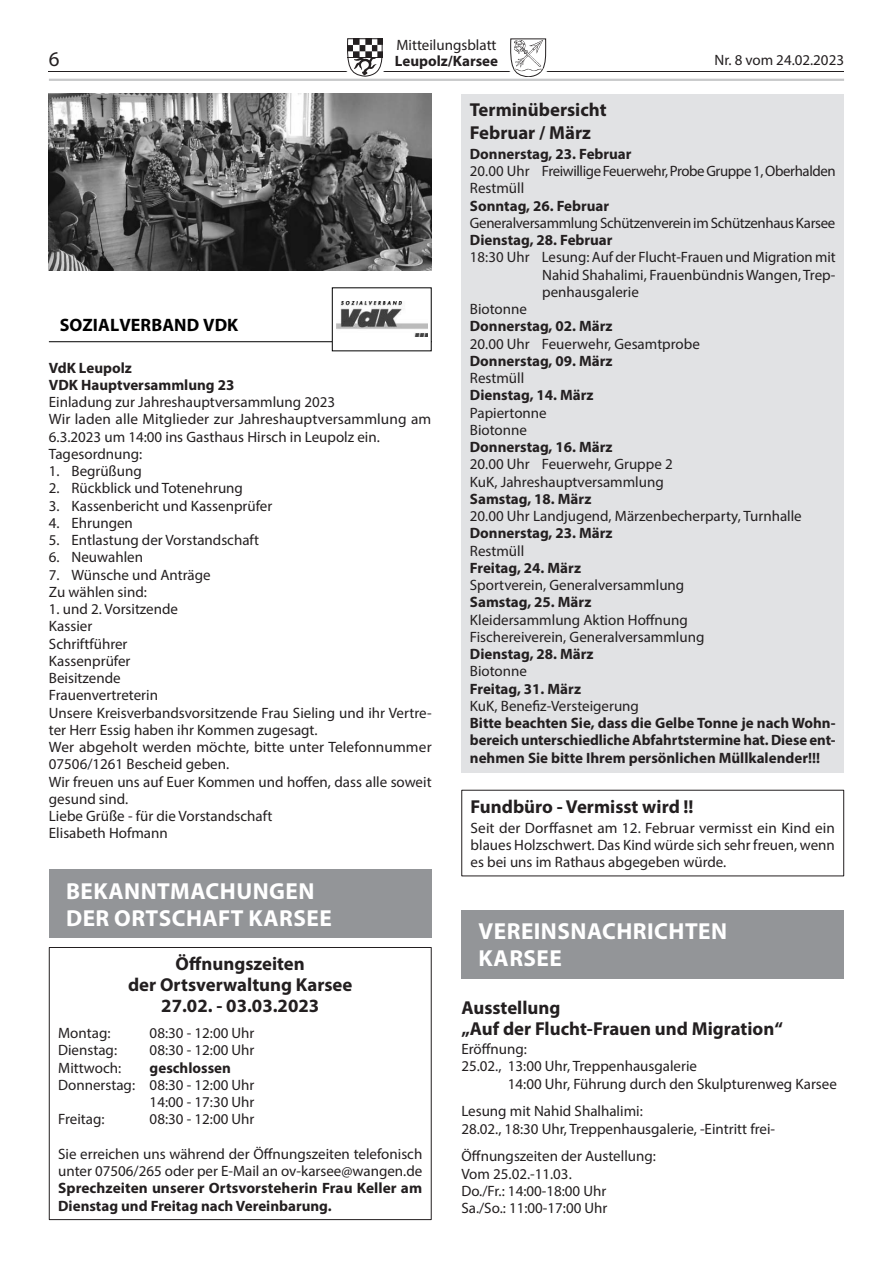
<style>
.page{position:relative;width:893px;height:1263px;background:#fff}
.page>*{position:absolute;margin:0;border:0;box-sizing:border-box;transform-origin:0 0}
.t1{font:700 23.25px/27px "Myriad Pro";letter-spacing:.02em;color:#fff}
.t2{font:21px "Myriad Pro";color:#231f20}
.t3{font:700 18.75px/21px "Myriad Pro";color:#231f20}
.t4{font:700 18px "Myriad Pro";letter-spacing:.005em;color:#000}
.t5{font:15px/17.2px "Myriad Pro";color:#231f20}
.t6{font:700 15px/17.2px "Myriad Pro";color:#231f20}
.t7{font:15px/17.2px "Myriad Pro";letter-spacing:-.025em;color:#231f20}
.t8{font:15px "Myriad Pro";letter-spacing:-.02em;color:#231f20}
</style>
<div class="page">
<hr style="left:49px;top:71px;width:795px;height:1px;background:#231f20">
<svg style="left:347px;top:38px;width:36px;height:39px"></svg>
<svg style="left:510px;top:38px;width:36px;height:39px"></svg>
<img style="left:514px;top:40px;width:29px;height:32px">
<hr style="left:49px;top:79px;width:795px;height:2px;background:#c7c8ca">
<img style="left:49px;top:94px;width:383px;height:177px">
<hr style="left:49px;top:341px;width:383px;height:1px;background:#000">
<div style="left:332px;top:288px;width:99px;height:63px;background:#fff"></div>
<img style="left:336px;top:302px;width:92px;height:35px">
<div style="left:49px;top:870px;width:383px;height:68px;background:#939598"></div>
<div style="left:49px;top:947px;width:383px;height:273px;border:1px solid #231f20"></div>
<div style="left:461px;top:94px;width:383px;height:678px;background:#e1e2e4"></div>
<div style="left:461px;top:910px;width:383px;height:68px;background:#939598"></div>
<p class="t5" style="left:396px;top:36px;width:102px">Mitteilungsblatt</p>
<h2 class="t2" style="left:49px;top:46px;width:12px">6</h2>
<p class="t6" style="left:395px;top:52px;width:105px">Leupolz/Karsee</p>
<p class="t5" style="left:714px;top:51px;width:131px">Nr. 8 vom 24.02.2023</p>
<p class="t4" style="left:60px;top:313px;width:180px">SOZIALVERBAND VDK</p>
<p class="t6" style="left:49px;top:358px;width:187px">VdK Leupolz<br>VDK Hauptversammlung 23</p>
<p class="t5" style="left:49px;top:393px;width:384px">Einladung zur Jahreshauptversammlung 2023<br>Wir laden alle Mitglieder zur Jahreshauptversammlung am 6.3.2023 um 14:00 ins Gasthaus Hirsch in Leupolz ein.<br>Tagesordnung:</p>
<p class="t5" style="left:49px;top:462px;width:94px">1. Begrüßung</p>
<p class="t5" style="left:49px;top:479px;width:196px">2. Rückblick und Totenehrung</p>
<p class="t5" style="left:49px;top:497px;width:225px">3. Kassenbericht und Kassenprüfer</p>
<p class="t5" style="left:49px;top:514px;width:86px">4. Ehrungen</p>
<p class="t5" style="left:49px;top:531px;width:212px">5. Entlastung der Vorstandschaft</p>
<p class="t5" style="left:49px;top:548px;width:96px">6. Neuwahlen</p>
<p class="t5" style="left:49px;top:566px;width:163px">7. Wünsche und Anträge<br>Zu wählen sind:</p>
<p class="t5" style="left:49px;top:600px;width:384px">1. und 2. Vorsitzende<br>Kassier<br>Schriftführer<br>Kassenprüfer<br>Beisitzende<br>Frauenvertreterin<br>Unsere Kreisverbandsvorsitzende Frau Sieling und ihr Vertre&shy;ter Herr Essig haben ihr Kommen zugesagt.<br>Wer abgeholt werden möchte, bitte unter Telefonnummer<br>07506/1261 Bescheid geben.<br>Wir freuen uns auf Euer Kommen und hoffen, dass alle soweit gesund sind.<br>Liebe Grüße - für die Vorstandschaft<br>Elisabeth Hofmann</p>
<h1 class="t1" style="left:66px;top:877px;width:267px">BEKANNTMACHUNGEN<br>DER ORTSCHAFT KARSEE</h1>
<p class="t3" style="left:128px;top:953px;width:226px;text-align:center">Öffnungszeiten<br>der Ortsverwaltung Karsee<br>27.02. - 03.03.2023</p>
<p class="t5" style="left:58px;top:1024px;width:54px">Montag:</p>
<p class="t5" style="left:150px;top:1024px;width:106px">08:30 - 12:00 Uhr</p>
<p class="t5" style="left:58px;top:1041px;width:60px">Dienstag:</p>
<p class="t5" style="left:150px;top:1041px;width:106px">08:30 - 12:00 Uhr</p>
<p class="t5" style="left:58px;top:1059px;width:65px">Mittwoch:</p>
<p class="t6" style="left:150px;top:1058px;width:83px">geschlossen</p>
<p class="t5" style="left:58px;top:1076px;width:198px">Donnerstag: 08:30 - 12:00 Uhr</p>
<p class="t5" style="left:150px;top:1093px;width:106px">14:00 - 17:30 Uhr</p>
<p class="t5" style="left:58px;top:1110px;width:48px">Freitag:</p>
<p class="t5" style="left:150px;top:1110px;width:106px">08:30 - 12:00 Uhr</p>
<p class="t5" style="left:58px;top:1145px;width:366px">Sie erreichen uns während der Öffnungszeiten telefonisch unter 07506/265 oder per E-Mail an ov-karsee@wangen.de</p>
<p class="t6" style="left:58px;top:1179px;width:366px">Sprechzeiten unserer Ortsvorsteherin Frau Keller am<br>Dienstag und Freitag nach Vereinbarung.</p>
<p class="t3" style="left:470px;top:98px;width:138px;line-height:23.1px">Terminübersicht<br>Februar / März</p>
<p class="t6" style="left:470px;top:145px;width:163px">Donnerstag, 23. Februar</p>
<p class="t7" style="left:470px;top:162px;width:367px">20.00 Uhr Freiwillige Feuerwehr, Probe Gruppe 1, Oberhalden<br>Restmüll</p>
<p class="t6" style="left:470px;top:196px;width:141px">Sonntag, 26. Februar</p>
<p class="t8" style="left:470px;top:213px;width:367px">Generalversammlung Schützenverein im Schützenhaus Karsee</p>
<p class="t6" style="left:470px;top:231px;width:144px">Dienstag, 28. Februar</p>
<p class="t5" style="left:470px;top:248px;width:367px">18:30 Uhr Lesung: Auf der Flucht-Frauen und Migration mit</p>
<p class="t5" style="left:542px;top:266px;width:295px">Nahid Shahalimi, Frauenbündnis Wangen, Trep-</p>
<p class="t5" style="left:542px;top:283px;width:98px">penhausgalerie</p>
<p class="t5" style="left:470px;top:300px;width:59px">Biotonne</p>
<p class="t6" style="left:470px;top:317px;width:144px">Donnerstag, 02. März</p>
<p class="t5" style="left:470px;top:335px;width:231px">20.00 Uhr Feuerwehr, Gesamtprobe</p>
<p class="t6" style="left:470px;top:352px;width:144px">Donnerstag, 09. März</p>
<p class="t5" style="left:470px;top:369px;width:56px">Restmüll</p>
<p class="t6" style="left:470px;top:386px;width:125px">Dienstag, 14. März</p>
<p class="t5" style="left:470px;top:404px;width:78px">Papiertonne<br>Biotonne</p>
<p class="t6" style="left:470px;top:438px;width:144px">Donnerstag, 16. März</p>
<p class="t5" style="left:470px;top:455px;width:204px">20.00 Uhr Feuerwehr, Gruppe 2<br>KuK, Jahreshauptversammlung</p>
<p class="t6" style="left:470px;top:490px;width:123px">Samstag, 18. März</p>
<p class="t5" style="left:470px;top:507px;width:333px">20.00 Uhr Landjugend, Märzenbecherparty, Turnhalle</p>
<p class="t6" style="left:470px;top:524px;width:144px">Donnerstag, 23. März</p>
<p class="t5" style="left:470px;top:542px;width:56px">Restmüll</p>
<p class="t6" style="left:470px;top:559px;width:113px">Freitag, 24. März</p>
<p class="t5" style="left:470px;top:576px;width:216px">Sportverein, Generalversammlung</p>
<p class="t6" style="left:470px;top:593px;width:123px">Samstag, 25. März</p>
<p class="t5" style="left:470px;top:611px;width:236px">Kleidersammlung Aktion Hoffnung<br>Fischereiverein, Generalversammlung</p>
<p class="t6" style="left:470px;top:645px;width:125px">Dienstag, 28. März</p>
<p class="t5" style="left:470px;top:662px;width:59px">Biotonne</p>
<p class="t6" style="left:470px;top:679px;width:113px">Freitag, 31. März</p>
<p class="t5" style="left:470px;top:697px;width:171px">KuK, Benefiz-Versteigerung</p>
<p class="t6" style="left:470px;top:714px;width:367px;text-align:justify">Bitte beachten Sie, dass die Gelbe Tonne je nach Wohn&shy;bereich unterschiedliche Abfahrtstermine hat. Diese ent&shy;nehmen Sie bitte Ihrem persönlichen Müllkalender!!!</p>
<p class="t3" style="left:471px;top:796px;width:225px">Fundbüro - Vermisst wird !!</p>
<p class="t5" style="left:471px;top:819px;width:366px;text-align:justify">Seit der Dorffasnet am 12. Februar vermisst ein Kind ein blaues Holzschwert. Das Kind würde sich sehr freuen, wenn es bei uns im Rathaus abgegeben würde.</p>
<h1 class="t1" style="left:479px;top:917px;width:250px">VEREINSNACHRICHTEN<br>KARSEE</h1>
<p class="t3" style="left:461px;top:996px;width:323px">Ausstellung<br>„Auf der Flucht-Frauen und Migration“</p>
<p class="t5" style="left:461px;top:1040px;width:67px">Eröffnung:</p>
<p class="t5" style="left:461px;top:1057px;width:237px">25.02., 13:00 Uhr, Treppenhausgalerie</p>
<p class="t5" style="left:508px;top:1075px;width:331px">14:00 Uhr, Führung durch den Skulpturenweg Karsee</p>
<p class="t5" style="left:461px;top:1102px;width:315px">Lesung mit Nahid Shalhalimi:<br>28.02., 18:30 Uhr, Treppenhausgalerie, -Eintritt frei-</p>
<p class="t5" style="left:461px;top:1147px;width:196px">Öffnungszeiten der Austellung:<br>Vom 25.02.-11.03.<br>Do./Fr.: 14:00-18:00 Uhr<br>Sa./So.: 11:00-17:00 Uhr</p>
</div>
